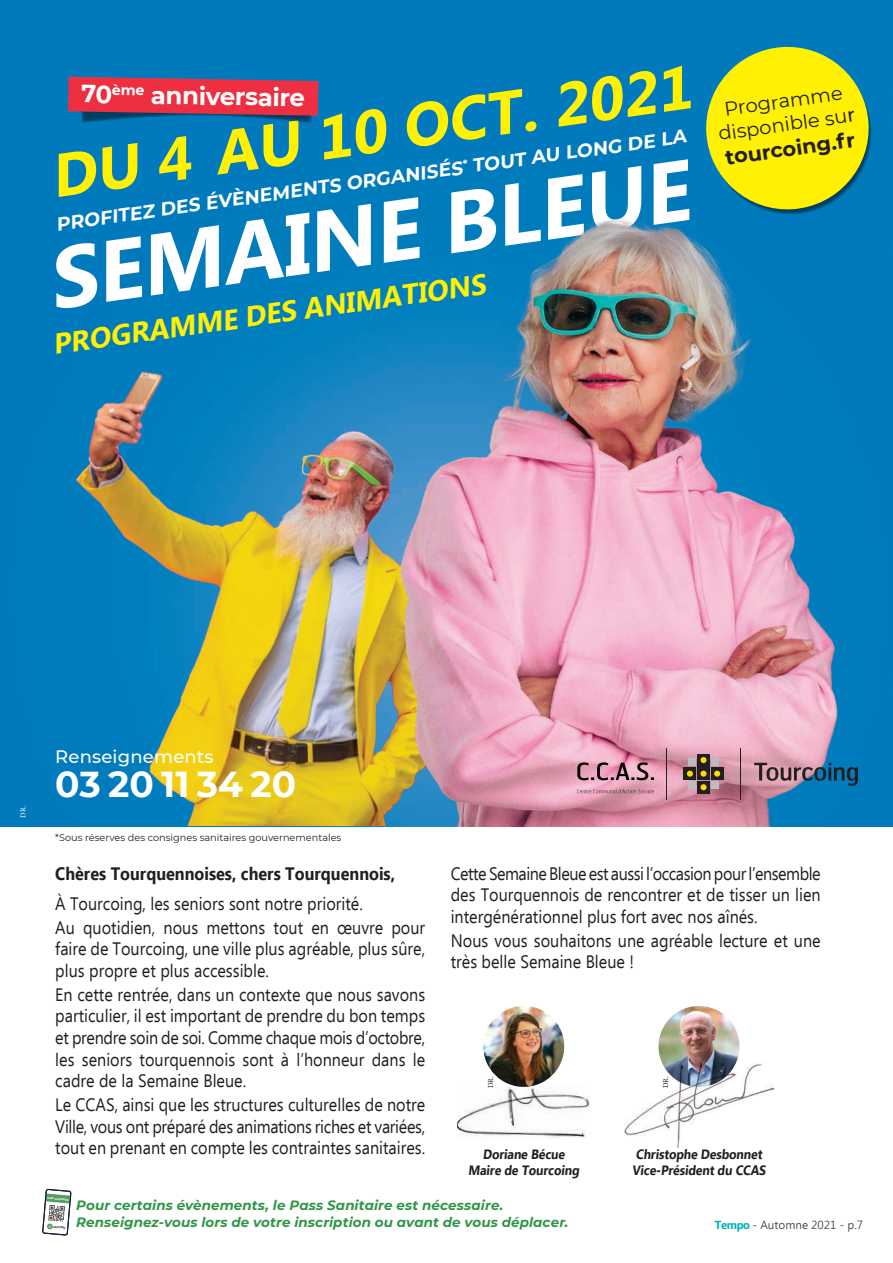
<style>
.page{position:relative;width:893px;height:1263px;background:#fff}
.page>*{position:absolute;margin:0;border:0;box-sizing:border-box;transform-origin:0 0}
.t1{font:700 85.95px "Ebrima";color:#fff}
.t2{font:700 60.75px "Ebrima";color:#fff101}
.t3{font:700 36px "Montserrat";color:#fff}
.t4{font:700 28.5px "Ebrima";color:#fff101}
.t5{font:700 24.75px "Montserrat";color:#fff}
.t6{font:700 20.85px "Montserrat";color:#231f20}
.t7{font:19.5px/23.4px "Montserrat";color:#231f20;text-align:center}
.t8{font:700 18.75px "Montserrat";color:#fff}
.Dates{font:18px/21.6px "Ebrima";color:#231f20;text-align:justify;scale:.9 1}
.Dates-2{font:700 18px "Ebrima";color:#231f20;scale:.9 1}
.t9{font:500 18px "Montserrat";letter-spacing:.01em;color:#fff}
.Offre_Gourmand{font:italic 700 13.5px/16.2px "Montserrat";letter-spacing:.005em;color:#309647}
.t10{font:700 13.5px "Ebrima";color:#231f20;scale:.91 1}
.t11{font:11.7px "Ebrima";color:#4e4f50}
.t12{font:9.75px "Montserrat";color:#231f20}
.t13{font:7.5px "Minion Pro";color:#231f20}
.t14{font:7.5px "Minion Pro";color:#fff}
.t15{font:700 2.7px "Helvetica Neue LT Std";color:#fff}
.t16{font:700 2.7px "Helvetica Neue LT Std";color:#111416}
.s1{font-weight:500}
.s2{font-weight:700;color:#00b3b8}
</style>
<div class="page">
<img style="left:483px;top:1006px;width:81px;height:81px;border-radius:40px">
<div style="left:0;top:0;width:893px;height:826px;background:#007abb"></div>
<img style="left:71px;top:366px;width:318px;height:460px">
<img style="left:658px;top:1006px;width:81px;height:81px;border-radius:40px">
<img style="left:457px;top:1085px;width:133px;height:53px">
<img style="left:625px;top:1062px;width:148px;height:86px">
<img style="left:389px;top:206px;width:456px;height:620px">
<svg style="left:68px;top:77px;width:250px;height:46px;background:#b23d58"></svg>
<svg style="left:703px;top:44px;width:172px;height:174px;background:#b0ca38"></svg>
<hr style="left:741px;top:748px;width:1px;height:51px;background:#231f20">
<hr style="left:666px;top:748px;width:1px;height:51px;background:#231f20">
<div style="left:697px;top:754px;width:13px;height:12px;background:#231f20"></div>
<div style="left:697px;top:768px;width:13px;height:12px;background:#231f20"></div>
<div style="left:711px;top:768px;width:12px;height:12px;background:#231f20"></div>
<div style="left:684px;top:768px;width:12px;height:12px;background:#231f20"></div>
<div style="left:697px;top:781px;width:13px;height:12px;background:#231f20"></div>
<div style="left:700px;top:757px;width:7px;height:6px;background:#ffdc01;border-radius:50%"></div>
<div style="left:700px;top:771px;width:7px;height:6px;background:#ffdc01;border-radius:50%"></div>
<svg style="left:687px;top:771px;width:6px;height:6px"></svg>
<div style="left:700px;top:784px;width:7px;height:6px;background:#ffdc01;border-radius:50%"></div>
<svg style="left:714px;top:771px;width:6px;height:6px"></svg>
<div style="left:688px;top:758px;width:8px;height:8px;background:#bcbdc0"></div>
<div style="left:688px;top:781px;width:8px;height:8px;background:#bcbdc0"></div>
<div style="left:711px;top:758px;width:8px;height:8px;background:#bcbdc0"></div>
<div style="left:711px;top:781px;width:8px;height:8px;background:#bcbdc0"></div>
<svg style="left:754px;top:763px;width:104px;height:23px;background:#63708a"></svg>
<svg style="left:577px;top:762px;width:77px;height:18px"></svg>
<svg style="left:577px;top:789px;width:77px;height:4px"></svg>
<svg style="left:42px;top:1189px;width:29px;height:46px"></svg>
<p class="t2" style="left:45px;top:132px;width:647px;rotate:-8deg">DU 4 AU 10 OCT. 2021</p>
<p class="t5" style="left:82px;top:76px;width:225px;rotate:1deg">70<sup>ème</sup> anniversaire</p>
<p class="t7" style="left:713px;top:98px;width:139px;rotate:-8deg">Programme disponible su<span class="s1">r</span></p>
<p class="t8" style="left:54px;top:211px;width:637px;rotate:-8deg">PROFITEZ DES ÉVÈNEMENTS ORGANISÉS<sup>*</sup> TOUT AU LONG DE LA</p>
<p class="t6" style="left:723px;top:142px;width:132px;rotate:-8deg">tourcoing.fr</p>
<p class="t1" style="left:39px;top:216px;width:647px;rotate:-8deg">SEMAINE BLEUE</p>
<p class="t4" style="left:50px;top:323px;width:438px;rotate:-8deg">PROGRAMME DES ANIMATIONS</p>
<p class="t14" style="left:18px;top:817px;width:13px;rotate:-90deg">DR.</p>
<p class="t9" style="left:55px;top:744px;width:160px">Renseignements</p>
<p class="t3" style="left:55px;top:758px;width:242px">03 20 11 34 20</p>
<p class="t12" style="left:55px;top:831px;width:288px">*Sous réserves des consignes sanitaires gouvernementales</p>
<p class="Dates-2" style="left:55px;top:860px;width:379px">Chères Tourquennoises, chers Tourquennois,</p>
<p class="Dates" style="left:55px;top:894px;width:343px">À Tourcoing, les seniors sont notre priorité.</p>
<p class="Dates" style="left:55px;top:918px;width:413px">Au quotidien, nous mettons tout en œuvre pour faire de Tourcoing, une ville plus agréable, plus sûre, plus propre et plus accessible.</p>
<p class="Dates" style="left:55px;top:985px;width:413px">En cette rentrée, dans un contexte que nous savons particulier, il est important de prendre du bon temps et prendre soin de soi. Comme chaque mois d’octobre, les seniors tourquennois sont à l’honneur dans le cadre de la Semaine Bleue.</p>
<p class="Dates" style="left:55px;top:1095px;width:413px">Le CCAS, ainsi que les structures culturelles de notre Ville, vous ont préparé des animations riches et variées, tout en prenant en compte les contraintes sanitaires.</p>
<p class="Dates" style="left:451px;top:864px;width:413px">Cette Semaine Bleue est aussi l’occasion pour l’ensemble des Tourquennois de rencontrer et de tisser un lien intergénérationnel plus fort avec nos aînés.</p>
<p class="Dates" style="left:451px;top:931px;width:413px">Nous vous souhaitons une agréable lecture et une très belle Semaine Bleue !</p>
<p class="t13" style="left:486px;top:1088px;width:13px;rotate:-90deg">DR.</p>
<p class="t13" style="left:661px;top:1088px;width:13px;rotate:-90deg">DR.</p>
<p class="t10" style="left:483px;top:1144px;width:94px">Doriane Bécue</p>
<p class="t10" style="left:468px;top:1160px;width:126px">Maire de Tourcoing</p>
<p class="t10" style="left:636px;top:1144px;width:143px">Christophe Desbonnet</p>
<p class="t10" style="left:632px;top:1160px;width:151px">Vice-Président du CCAS</p>
<p class="t15" style="left:47px;top:1196px;width:23px;rotate:5deg">PASS SANITAIRE</p>
<p class="t16" style="left:54px;top:1225px;width:13px;rotate:5deg">VACCINÉ</p>
<p class="Offre_Gourmand" style="left:76px;top:1197px;width:494px">Pour certains évènements, le Pass Sanitaire est nécessaire.<br>Renseignez-vous lors de votre inscription ou avant de vous déplacer.</p>
<p class="t11" style="left:715px;top:1216px;width:150px"><span class="s2">Tempo</span> - Automne 2021 - p.7</p>
</div>
